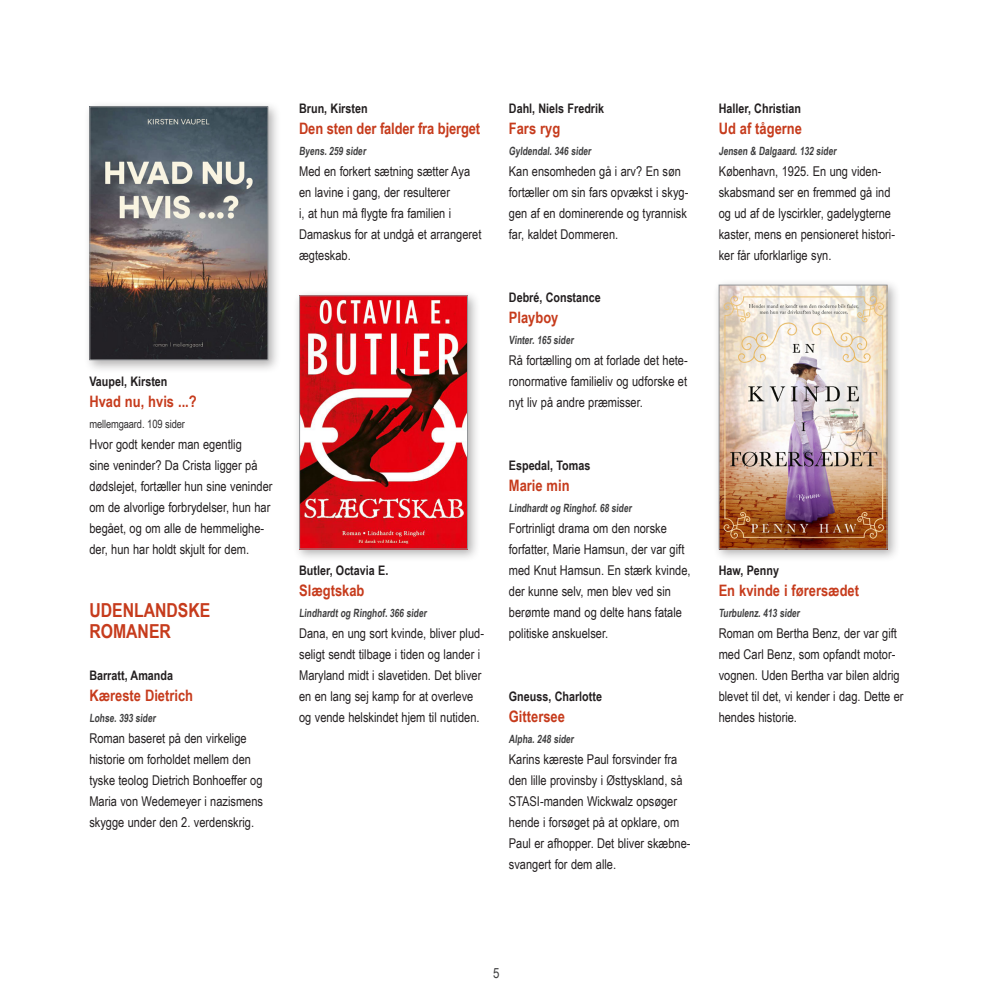
<style>
.page{position:relative;width:993px;height:993px;background:#fff}
.page>*{position:absolute;margin:0;border:0;box-sizing:border-box;transform-origin:0 0}
.Kategori{font:700 19.25px/21px "Arial Narrow";color:#c63b1c}
.TITEL{font:700 15.75px "Arial Narrow";color:#c63b1c}
.t1{font:14px "Arial Narrow";color:#3e3e3f}
.NOTE{font:13.47px/21px "Arial Narrow";color:#231f20}
.FORF{font:700 13.12px "Arial Narrow";color:#231f20}
.FORLAG{font:700 11.38px "Arial Narrow";color:#3e3e3f;scale:.9 1}
.FORLAG-2{font:11.38px "Arial Narrow";letter-spacing:-.01em;color:#312f30}
</style>
<div class="page">
<div style="left:83px;top:100px;width:198px;height:273px;background:#231f20;opacity:.35"></div>
<img style="left:91px;top:108px;width:175px;height:250px">
<div style="left:89px;top:106px;width:179px;height:254px;border:1px solid #939598"></div>
<div style="left:293px;top:289px;width:188px;height:273px;background:#231f20;opacity:.35"></div>
<img style="left:301px;top:297px;width:165px;height:250px">
<div style="left:299px;top:295px;width:169px;height:254px;border:1px solid #939598"></div>
<div style="left:712px;top:278px;width:188px;height:284px;background:#231f20;opacity:.35"></div>
<img style="left:720px;top:286px;width:165px;height:261px">
<div style="left:718px;top:284px;width:169px;height:265px;border:1px solid #939598"></div>
<p class="FORF" style="left:89px;top:371px;width:80px">Vaupel, Kirsten</p>
<p class="TITEL" style="left:89px;top:389px;width:109px">Hvad nu, hvis ...?</p>
<p class="FORLAG-2" style="left:89px;top:415px;width:97px">mellemgaard. 109 sider</p>
<p class="NOTE" style="left:89px;top:433px;width:185px">Hvor godt kender man egentlig<br>sine veninder? Da Crista ligger på dødslejet, fortæller hun sine veninder om de alvorlige forbrydelser, hun har begået, og om alle de hemmelighe&shy;der, hun har holdt skjult for dem.</p>
<h1 class="Kategori" style="left:89px;top:598px;width:123px">UDENLANDSKE<br>ROMANER</h1>
<p class="FORF" style="left:89px;top:665px;width:85px">Barratt, Amanda</p>
<p class="TITEL" style="left:89px;top:683px;width:105px">Kæreste Dietrich</p>
<p class="FORLAG" style="left:89px;top:709px;width:77px">Lohse. 393 sider</p>
<p class="NOTE" style="left:89px;top:727px;width:175px">Roman baseret på den virkelige historie om forholdet mellem den tyske teolog Dietrich Bonhoeffer og Maria von Wedemeyer i nazismens skygge under den 2. verdenskrig.</p>
<p class="FORF" style="left:299px;top:98px;width:70px">Brun, Kirsten</p>
<p class="TITEL" style="left:299px;top:116px;width:182px">Den sten der falder fra bjerget</p>
<p class="FORLAG" style="left:299px;top:142px;width:78px">Byens. 259 sider</p>
<p class="NOTE" style="left:299px;top:160px;width:184px">Med en forkert sætning sætter Aya en lavine i gang, der resulterer<br>i, at hun må flygte fra familien i<br>Damaskus for at undgå et arrangeret ægteskab.</p>
<p class="FORF" style="left:299px;top:560px;width:91px">Butler, Octavia E.</p>
<p class="TITEL" style="left:299px;top:578px;width:67px">Slægtskab</p>
<p class="FORLAG" style="left:299px;top:604px;width:145px">Lindhardt og Ringhof. 366 sider</p>
<p class="NOTE" style="left:299px;top:622px;width:186px">Dana, en ung sort kvinde, bliver plud&shy;seligt sendt tilbage i tiden og lander i Maryland midt i slavetiden. Det bliver en en lang sej kamp for at overleve og vende helskindet hjem til nutiden.</p>
<p class="FORF" style="left:508px;top:98px;width:97px">Dahl, Niels Fredrik</p>
<p class="TITEL" style="left:508px;top:116px;width:53px">Fars ryg</p>
<p class="FORLAG" style="left:508px;top:142px;width:95px">Gyldendal. 346 sider</p>
<p class="NOTE" style="left:508px;top:160px;width:181px">Kan ensomheden gå i arv? En søn fortæller om sin fars opvækst i skyg&shy;gen af en dominerende og tyrannisk far, kaldet Dommeren.</p>
<p class="FORF" style="left:508px;top:287px;width:93px">Debré, Constance</p>
<p class="TITEL" style="left:508px;top:305px;width:51px">Playboy</p>
<p class="FORLAG" style="left:508px;top:331px;width:75px">Vinter. 165 sider</p>
<p class="NOTE" style="left:508px;top:349px;width:180px;text-align:justify">Rå fortælling om at forlade det hete&shy;ronormative familieliv og udforske et nyt liv på andre præmisser.</p>
<p class="FORF" style="left:508px;top:455px;width:83px">Espedal, Tomas</p>
<p class="TITEL" style="left:508px;top:473px;width:62px">Marie min</p>
<p class="FORLAG" style="left:508px;top:499px;width:140px">Lindhardt og Ringhof. 68 sider</p>
<p class="NOTE" style="left:508px;top:517px;width:183px">Fortrinligt drama om den norske forfatter, Marie Hamsun, der var gift med Knut Hamsun. En stærk kvinde, der kunne selv, men blev ved sin berømte mand og delte hans fatale politiske anskuelser.</p>
<p class="FORF" style="left:508px;top:686px;width:95px">Gneuss, Charlotte</p>
<p class="TITEL" style="left:508px;top:704px;width:57px">Gittersee</p>
<p class="FORLAG" style="left:508px;top:730px;width:75px">Alpha. 248 sider</p>
<p class="NOTE" style="left:508px;top:748px;width:183px">Karins kæreste Paul forsvinder fra den lille provinsby i Østtyskland, så<br>STASI-manden Wickwalz opsøger hende i forsøget på at opklare, om<br>Paul er afhopper. Det bliver skæbne&shy;svangert for dem alle.</p>
<p class="FORF" style="left:718px;top:98px;width:84px">Haller, Christian</p>
<p class="TITEL" style="left:718px;top:116px;width:85px">Ud af tågerne</p>
<p class="FORLAG" style="left:718px;top:142px;width:134px">Jensen &amp; Dalgaard. 132 sider</p>
<p class="NOTE" style="left:718px;top:160px;width:178px">København, 1925. En ung viden&shy;skabsmand ser en fremmed gå ind og ud af de lyscirkler, gadelygterne kaster, mens en pensioneret histori&shy;ker får uforklarlige syn.</p>
<p class="FORF" style="left:718px;top:560px;width:62px">Haw, Penny</p>
<p class="TITEL" style="left:718px;top:578px;width:142px">En kvinde i førersædet</p>
<p class="FORLAG" style="left:718px;top:604px;width:93px">Turbulenz. 413 sider</p>
<p class="NOTE" style="left:718px;top:622px;width:186px">Roman om Bertha Benz, der var gift med Carl Benz, som opfandt motor&shy;vognen. Uden Bertha var bilen aldrig blevet til det, vi kender i dag. Dette er hendes historie.</p>
<p class="t1" style="left:493px;top:962px;width:8px">5</p>
</div>
